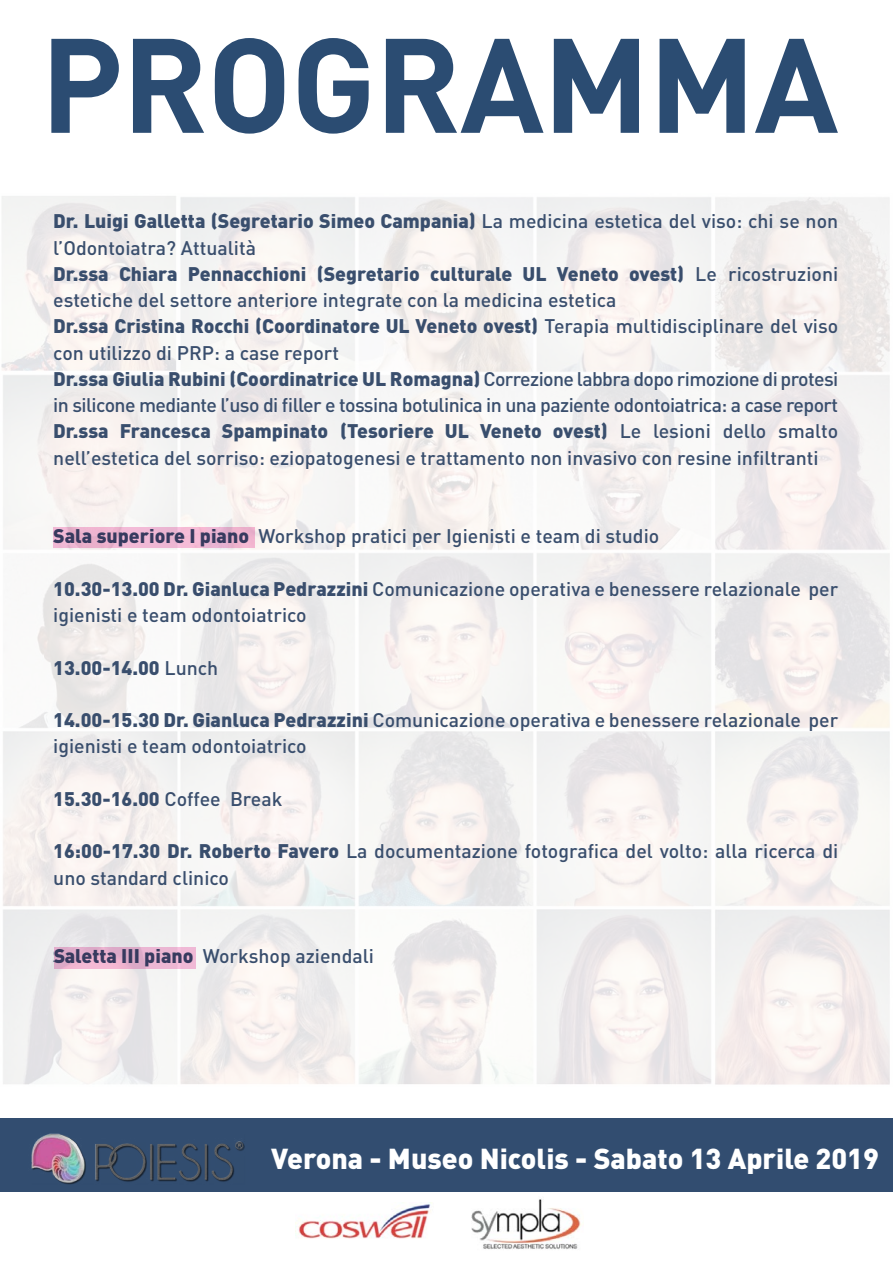
<style>
.page{position:relative;width:893px;height:1263px;background:#fff}
.page>*{position:absolute;margin:0;border:0;box-sizing:border-box;transform-origin:0 0}
.t1{font:700 132px "DIN";letter-spacing:-.01em;color:#2b4c72}
.t2{font:900 28.5px "DIN";color:#fff}
.t3{font:500 19.5px/26.2px "DIN";color:#394e6d}
.t4{font:900 19.5px "DIN";color:#394e6d}
.s1{font-weight:900}
.s2{font-weight:500}
</style>
<div class="page">
<img style="left:1px;top:196px;width:889px;height:889px">
<div style="left:0;top:1118px;width:893px;height:73px;background:#324d70"></div>
<img style="left:28px;top:1133px;width:218px;height:59px">
<svg style="left:54px;top:947px;width:142px;height:21px;background:#e7b1ce"></svg>
<div style="left:53px;top:527px;width:202px;height:20px;background:#efb6d2"></div>
<img style="left:471px;top:1199px;width:110px;height:50px">
<img style="left:298px;top:1203px;width:133px;height:36px">
<h1 class="t1" style="left:40px;top:-1px;width:800px">PROGRAMMA</h1>
<p class="t3" style="left:53px;top:207px;width:786px"><span class="s1">Dr. Luigi Galletta (Segretario Simeo Campania)</span> La medicina estetica del viso: chi se non l’Odontoiatra? Attualità<br><span class="s1">Dr.ssa Chiara Pennacchioni (Segretario culturale UL Veneto ovest)</span> Le ricostruzioni estetiche del settore anteriore integrate con la medicina estetica<br><span class="s1">Dr.ssa Cristina Rocchi (Coordinatore UL Veneto ovest)</span> Terapia multidisciplinare del viso con utilizzo di PRP: a case report<br><span class="s1">Dr.ssa Giulia Rubini (Coordinatrice UL Romagna)</span> Correzione labbra dopo rimozione di protesi in silicone mediante l’uso di filler e tossina botulinica in una paziente odontoiatrica: a case report <span class="s1">Dr.ssa Francesca Spampinato (Tesoriere UL Veneto ovest)</span> Le lesioni dello smalto nell’estetica del sorriso: eziopatogenesi e trattamento non invasivo con resine infiltranti</p>
<p class="t3" style="left:53px;top:522px;width:607px"><span class="s1">Sala superiore I piano</span> Workshop pratici per Igienisti e team di studio</p>
<p class="t3" style="left:53px;top:575px;width:786px"><span class="s1">10.30-13.00 Dr. Gianluca Pedrazzini</span> Comunicazione operativa e benessere relazionale per igienisti e team odontoiatrico</p>
<p class="t4" style="left:53px;top:654px;width:167px">13.00-14.00 <span class="s2">Lunch</span></p>
<p class="t3" style="left:53px;top:706px;width:786px"><span class="s1">14.00-15.30 Dr. Gianluca Pedrazzini</span> Comunicazione operativa e benessere relazionale per igienisti e team odontoiatrico</p>
<p class="t4" style="left:53px;top:786px;width:231px">15.30-16.00 <span class="s2">Coffee Break</span></p>
<p class="t3" style="left:53px;top:837px;width:786px"><span class="s1">16:00-17.30 Dr. Roberto Favero</span> La documentazione fotografica del volto: alla ricerca di uno standard clinico</p>
<p class="t3" style="left:53px;top:942px;width:322px"><span class="s1">Saletta III piano</span> Workshop aziendali</p>
<h2 class="t2" style="left:271px;top:1140px;width:609px">Verona - Museo Nicolis - Sabato 13 Aprile 2019</h2>
</div>
